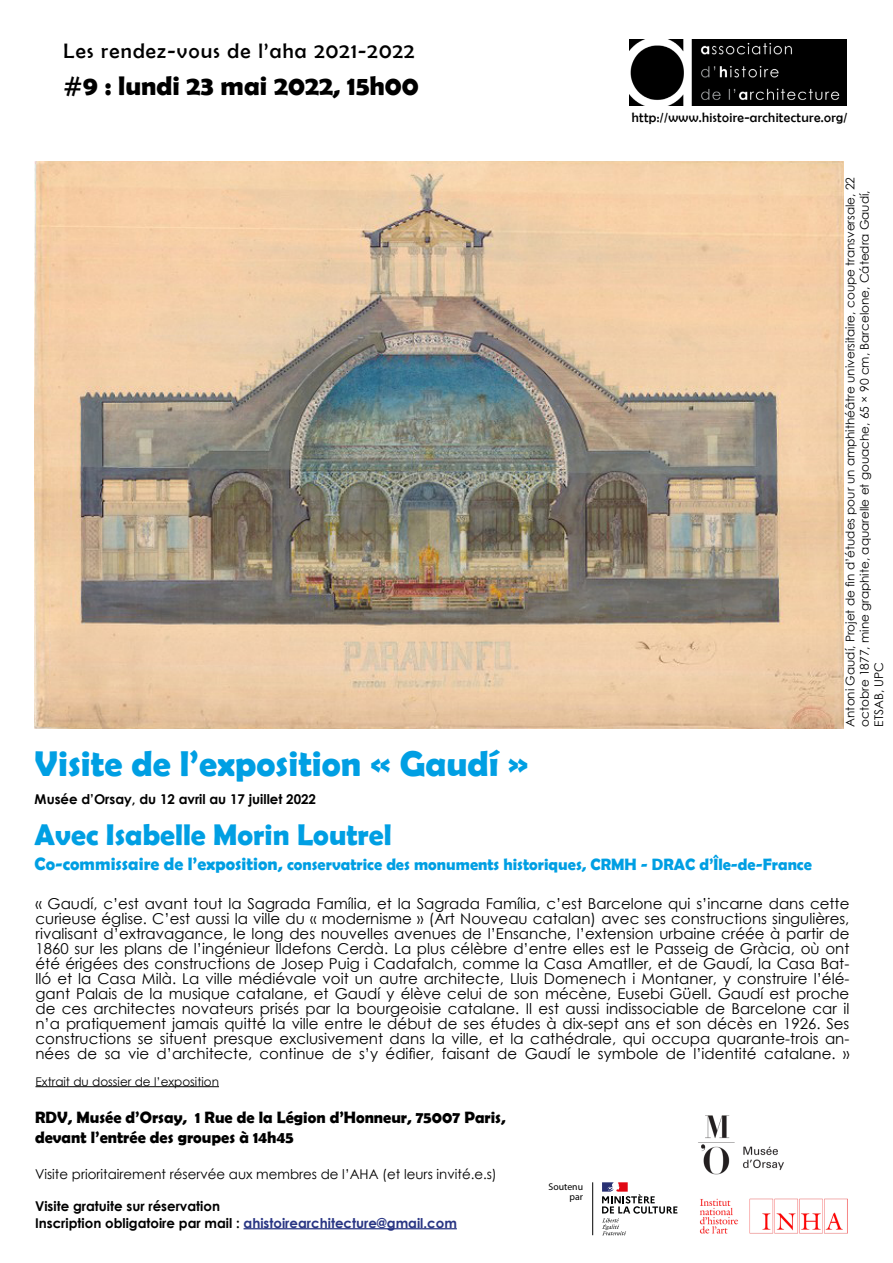
<style>
.page{position:relative;width:893px;height:1263px;background:#fff}
.page>*{position:absolute;margin:0;border:0;box-sizing:border-box;transform-origin:0 0}
.t1{font:700 36px "Berlin Sans FB Demi";color:#009fe3}
.t2{font:700 30px "Berlin Sans FB Demi";color:#009fe3}
.t3{font:700 27px "Berlin Sans FB Demi";color:#000}
.t4{font:21px "Berlin Sans FB";letter-spacing:.06em;color:#000}
.t5{font:700 16.5px "Berlin Sans FB Demi";color:#009fe3}
.t6{font:700 16.5px/19.8px "Berlin Sans FB Demi";color:#000}
.t7{font:15px/15px "Century Gothic";color:#000;text-align:justify}
.t8{font:700 13.5px/16.2px "Century Gothic";color:#000}
.t9{font:13.5px "Century Gothic";color:#000}
.t10{font:13.5px "Berlin Sans FB";letter-spacing:.025em;color:#000}
.t11{font:12px/14.4px "Century Gothic";color:#000}
.t12{font:9.75px/10.4px "Myriad Pro";color:#000;text-align:right}
.s1{font-size:18px}
.s2{color:#283583}
</style>
<div class="page">
<img style="left:629px;top:39px;width:217px;height:67px">
<hr style="left:36px;top:1086px;width:183px;height:1px;background:#000">
<hr style="left:244px;top:1228px;width:213px;height:1px;background:#283583">
<img style="left:699px;top:1198px;width:148px;height:35px">
<svg style="left:602px;top:1182px;width:75px;height:53px"></svg>
<hr style="left:592px;top:1182px;width:1px;height:53px;background:#000">
<img style="left:698px;top:1115px;width:86px;height:60px">
<img style="left:34px;top:162px;width:809px;height:566px">
<h3 class="t4" style="left:64px;top:39px;width:352px">Les rendez-vous de l’aha 2021-2022</h3>
<h3 class="t3" style="left:64px;top:70px;width:357px">#9 : lundi 23 mai 2022, 15h00</h3>
<p class="t10" style="left:632px;top:110px;width:217px">http://www.histoire-architecture.org/</p>
<p class="t11" style="left:843px;top:727px;width:551px;rotate:-90deg">Antoni Gaudí, Projet de fin d’études pour un amphithéâtre universitaire, coupe transversale, 22 octobre 1877, mine graphite, aquarelle et gouache, 65 × 90 cm, Barcelone, Cátedra Gaudí,<br>ETSAB, UPC</p>
<h1 class="t1" style="left:35px;top:743px;width:495px">Visite de l’exposition « Gaudí »</h1>
<p class="t8" style="left:35px;top:791px;width:283px">Musée d’Orsay, du 12 avril au 17 juillet 2022</p>
<h2 class="t2" style="left:35px;top:817px;width:359px">Avec Isabelle Morin Loutrel</h2>
<p class="t5" style="left:35px;top:855px;width:779px"><span class="s1">Co-commissaire de l’exposition,</span> conservatrice des monuments historiques, CRMH - DRAC d’Île-de-France</p>
<p class="t7" style="left:36px;top:895px;width:815px">« Gaudí, c’est avant tout la Sagrada Família, et la Sagrada Família, c’est Barcelone qui s’incarne dans cette curieuse église. C’est aussi la ville du « modernisme » (Art Nouveau catalan) avec ses constructions singulières, rivalisant d’extravagance, le long des nouvelles avenues de l’Ensanche, l’extension urbaine créée à partir de 1860 sur les plans de l’ingénieur Ildefons Cerdà. La plus célèbre d’entre elles est le Passeig de Gràcia, où ont été érigées des constructions de Josep Puig i Cadafalch, comme la Casa Amatller, et de Gaudí, la Casa Bat&shy;lló et la Casa Milà. La ville médiévale voit un autre architecte, Lluis Domenech i Montaner, y construire l’élé&shy;gant Palais de la musique catalane, et Gaudí y élève celui de son mécène, Eusebi Güell. Gaudí est proche de ces architectes novateurs prisés par la bourgeoisie catalane. Il est aussi indissociable de Barcelone car il n’a pratiquement jamais quitté la ville entre le début de ses études à dix-sept ans et son décès en 1926. Ses constructions se situent presque exclusivement dans la ville, et la cathédrale, qui occupa quarante-trois an&shy;nées de sa vie d’architecte, continue de s’y édifier, faisant de Gaudí le symbole de l’identité catalane. »</p>
<p class="t11" style="left:36px;top:1074px;width:185px">Extrait du dossier de l’exposition</p>
<p class="t6" style="left:35px;top:1107px;width:472px">RDV, Musée d’Orsay, 1 Rue de la Légion d’Honneur, 75007 Paris, devant l’entrée des groupes à 14h45</p>
<p class="t9" style="left:35px;top:1164px;width:463px">Visite prioritairement réservée aux membres de l’AHA (et leurs invité.e.s)</p>
<p class="t8" style="left:35px;top:1198px;width:423px">Visite gratuite sur réservation<br>Inscription obligatoire par mail : <span class="s2">ahistoirearchitecture@gmail.com</span></p>
<p class="t12" style="left:548px;top:1181px;width:36px">Soutenu par</p>
</div>
